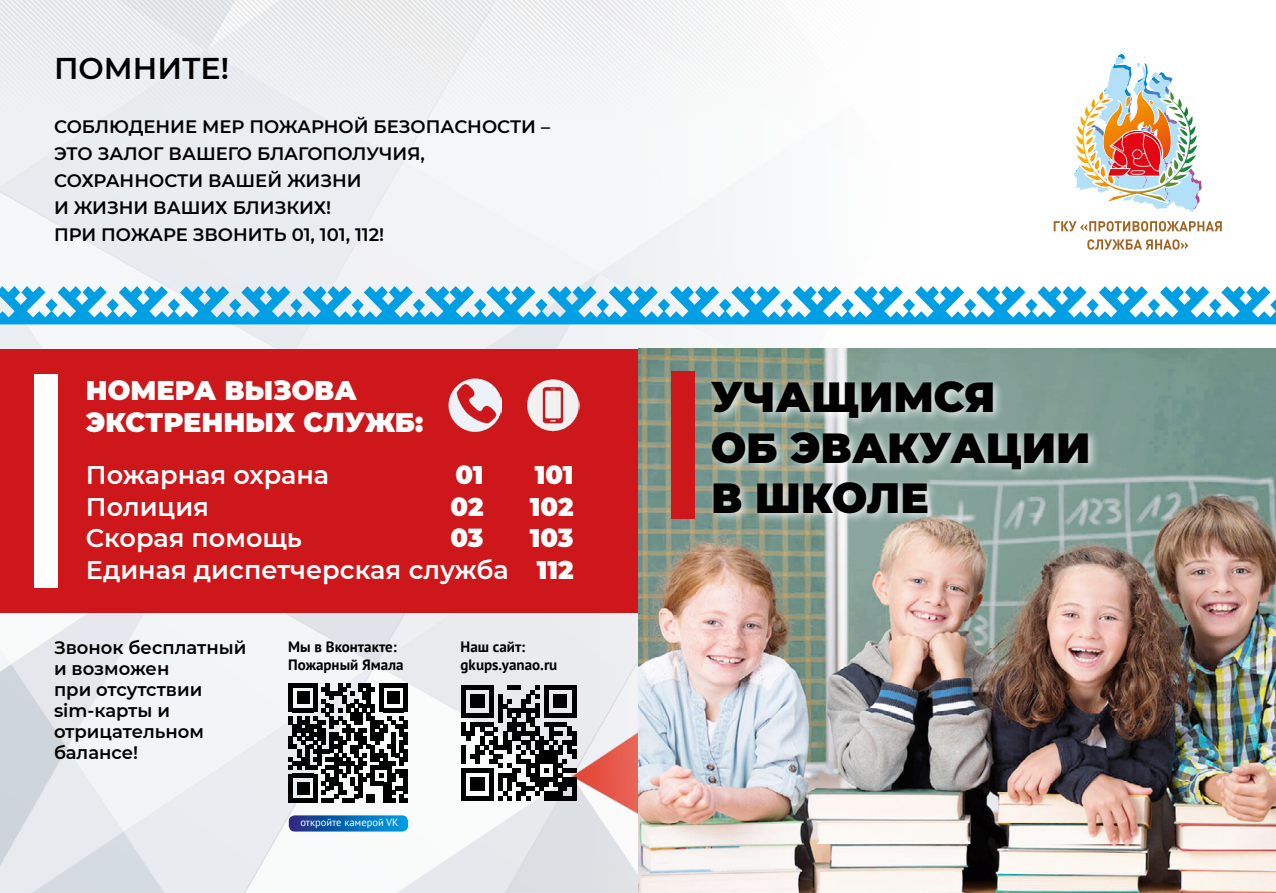
<style>
.page{position:relative;width:1276px;height:893px;background:#fff}
.page>*{position:absolute;margin:0;border:0;box-sizing:border-box;transform-origin:0 0}
.t1{font:900 42px/50.4px "Montserrat";color:#000}
.t2{font:600 30px "Montserrat";color:#000}
.t3{font:900 27px/32.4px "Montserrat";color:#fff}
.t4{font:600 25.5px/31.5px "Montserrat";color:#fff;text-align:right}
.t5{font:900 25.5px "Montserrat";letter-spacing:-.01em;color:#fff}
.t6{font:600 18px/21px "Montserrat";color:#000}
.t7{font:700 15px/18px "PT Sans";color:#000}
.t8{font:10.5px "PT Sans";color:#fff}
.s1{font-weight:900}
</style>
<div class="page">
<img style="left:0;top:0;width:913px;height:893px">
<svg style="left:0;top:286px;width:1276px;height:38px;fill:#009fe3"></svg>
<div style="left:0;top:349px;width:638px;height:263px;background:#cd171a"></div>
<div style="left:34px;top:374px;width:23px;height:213px;background:#fff"></div>
<img style="left:449px;top:379px;width:53px;height:53px">
<svg style="left:461px;top:685px;width:115px;height:115px"></svg>
<svg style="left:289px;top:683px;width:119px;height:119px"></svg>
<svg style="left:289px;top:815px;width:119px;height:16px;background:#116bb5"></svg>
<img style="left:526px;top:379px;width:53px;height:53px">
<img style="left:638px;top:349px;width:638px;height:544px">
<div style="left:707px;top:377px;width:393px;height:148px;background:#fff;opacity:.75"></div>
<img style="left:1073px;top:56px;width:127px;height:156px">
<svg style="left:1053px;top:221px;width:168px;height:29px"></svg>
<div style="left:671px;top:371px;width:23px;height:148px;background:#cd171a"></div>
<h2 class="t2" style="left:54px;top:47px;width:176px">ПОМНИТЕ!</h2>
<p class="t6" style="left:54px;top:112px;width:497px;line-height:27px">СОБЛЮДЕНИЕ МЕР ПОЖАРНОЙ БЕЗОПАСНОСТИ –<br>ЭТО ЗАЛОГ ВАШЕГО БЛАГОПОЛУЧИЯ,<br>СОХРАННОСТИ ВАШЕЙ ЖИЗНИ<br>И ЖИЗНИ ВАШИХ БЛИЗКИХ!<br>ПРИ ПОЖАРЕ ЗВОНИТЬ 01, 101, 112!</p>
<h3 class="t3" style="left:86px;top:372px;width:339px">НОМЕРА ВЫЗОВА<br>ЭКСТРЕННЫХ СЛУЖБ:</h3>
<h3 class="t4" style="left:86px;top:458px;width:245px">Пожарная охрана</h3>
<h3 class="t5" style="left:455px;top:456px;width:30px">01</h3>
<h3 class="t5" style="left:535px;top:456px;width:40px">101</h3>
<h3 class="t4" style="left:86px;top:490px;width:125px">Полиция</h3>
<h3 class="t5" style="left:450px;top:487px;width:34px">02</h3>
<h3 class="t5" style="left:530px;top:487px;width:45px">102</h3>
<h3 class="t4" style="left:86px;top:521px;width:217px">Скорая помощь</h3>
<h3 class="t5" style="left:450px;top:519px;width:35px">03</h3>
<h3 class="t4" style="left:86px;top:521px;width:489px"><span class="s1">103<br></span>Единая диспетчерская служба <span class="s1">112</span></h3>
<p class="t6" style="left:54px;top:636px;width:194px">Звонок бесплатный и возможен<br>при отсутствии sim-карты и отрицательном балансе!</p>
<p class="t7" style="left:460px;top:638px;width:98px">Наш сайт: gkups.yanao.ru</p>
<p class="t7" style="left:288px;top:638px;width:117px">Мы в Вконтакте:<br>Пожарный Ямала</p>
<p class="t8" style="left:300px;top:816px;width:100px">откройте камерой VK</p>
<h1 class="t1" style="left:711px;top:370px;width:381px">УЧАЩИМСЯ<br>ОБ ЭВАКУАЦИИ<br>В ШКОЛЕ</h1>
</div>
